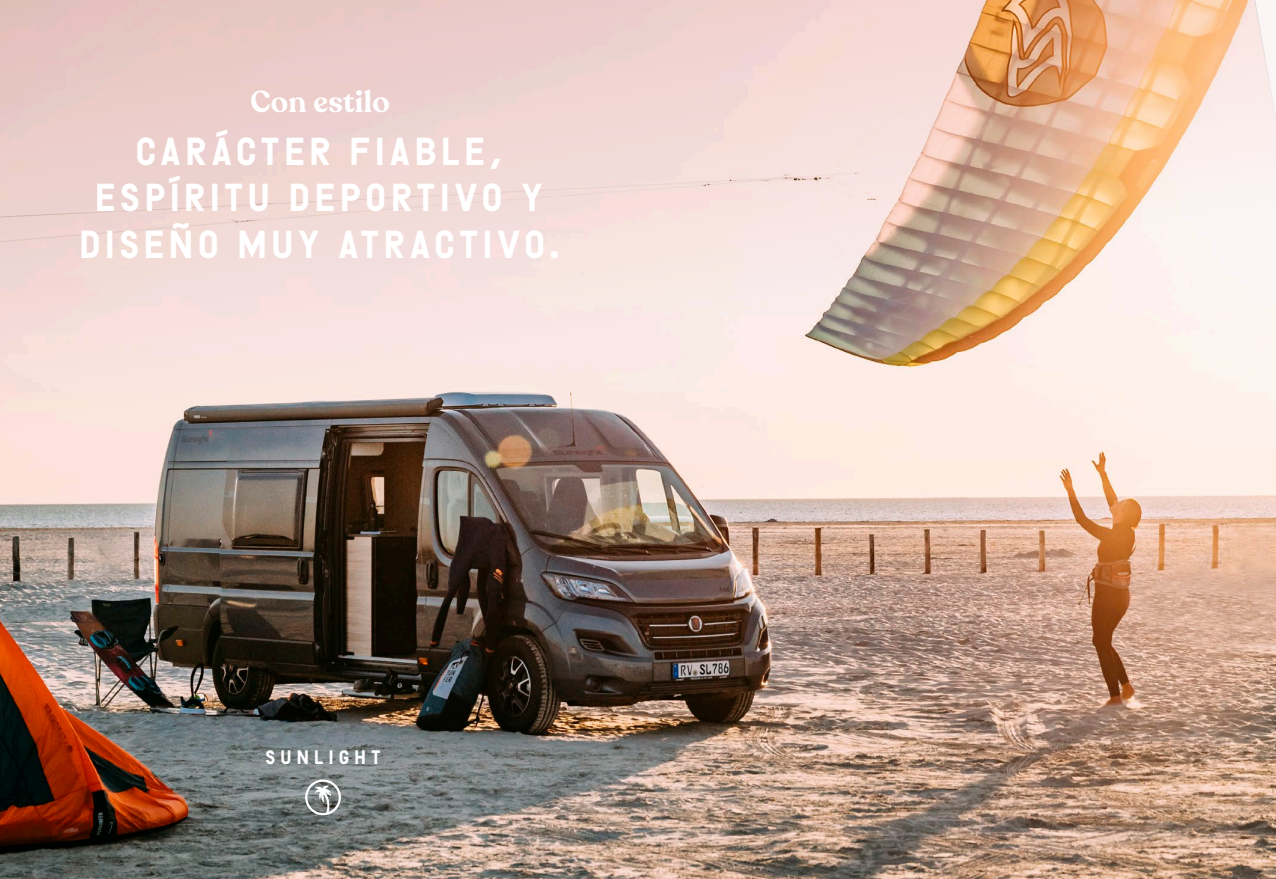
<style>
.page{position:relative;width:1276px;height:879px;background:#fff}
.page>*{position:absolute;margin:0;border:0;box-sizing:border-box;transform-origin:0 0}
.t1{font:700 39px/46.8px "Raw";letter-spacing:.15em;color:#fff;text-align:center}
.t2{font:600 30px "Recoleta";letter-spacing:.01em;color:#fff}
.t3{font:700 19.5px "Raw";letter-spacing:.3em;color:#fff}
</style>
<div class="page">
<img style="left:0;top:773px;width:1276px;height:106px">
<img style="left:0;top:0;width:1276px;height:773px">
<svg style="left:305px;top:779px;width:36px;height:36px"></svg>
<p class="t2" style="left:250px;top:83px;width:141px">Con estilo</p>
<p class="t1" style="left:80px;top:126px;width:480px">CARÁCTER FIABLE,<br>ESPÍRITU DEPORTIVO Y<br>DISEÑO MUY ATRACTIVO.</p>
<p class="t3" style="left:266px;top:743px;width:116px">SUNLIGHT</p>
</div>
